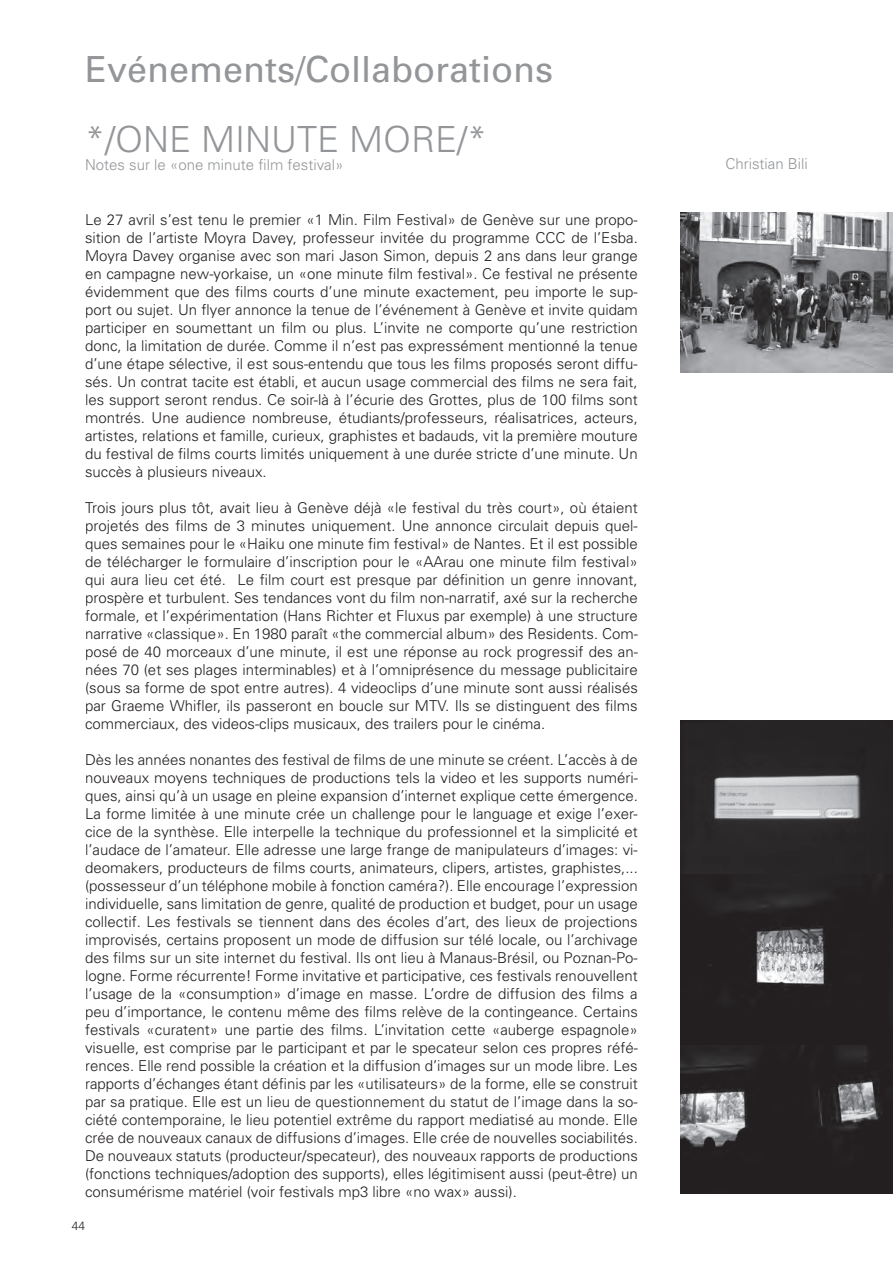
<style>
.page{position:relative;width:893px;height:1263px;background:#fff}
.page>*{position:absolute;margin:0;border:0;box-sizing:border-box;transform-origin:0 0}
.t1{font:36px "Univers";color:#939598}
.t2{font:300 36px "Univers";color:#939598}
.t3{font:300 15px/18px "Univers";color:#231f20;text-align:justify}
.t4{font:300 15px "Univers";color:#939598}
.t5{font:300 12px "Univers";color:#231f20}
</style>
<div class="page">
<img style="left:680px;top:1044px;width:213px;height:150px">
<img style="left:681px;top:720px;width:212px;height:154px">
<img style="left:680px;top:874px;width:213px;height:170px">
<img style="left:680px;top:213px;width:213px;height:159px">
<h1 class="t1" style="left:85px;top:48px;width:470px">Evénements/Collaborations</h1>
<h1 class="t2" style="left:85px;top:117px;width:404px">*/ONE MINUTE MORE/*</h1>
<p class="t4" style="left:85px;top:155px;width:260px">Notes sur le «one minute film festival»</p>
<p class="t4" style="left:725px;top:155px;width:84px">Christian Bili</p>
<p class="t3" style="left:85px;top:210px;width:554px">Le 27 avril s’est tenu le premier «1 Min. Film Festival» de Genève sur une propo&shy;sition de l’artiste Moyra Davey, professeur invitée du programme CCC de l’Esba.<br>Moyra Davey organise avec son mari Jason Simon, depuis 2 ans dans leur grange en campagne new-yorkaise, un «one minute film festival». Ce festival ne présente évidemment que des films courts d’une minute exactement, peu importe le sup&shy;port ou sujet. Un flyer annonce la tenue de l’événement à Genève et invite quidam participer en soumettant un film ou plus. L’invite ne comporte qu’une restriction donc, la limitation de durée. Comme il n’est pas expressément mentionné la tenue d’une étape sélective, il est sous-entendu que tous les films proposés seront diffu&shy;sés. Un contrat tacite est établi, et aucun usage commercial des films ne sera fait, les support seront rendus. Ce soir-là à l’écurie des Grottes, plus de 100 films sont montrés. Une audience nombreuse, étudiants/professeurs, réalisatrices, acteurs, artistes, relations et famille, curieux, graphistes et badauds, vit la première mouture du festival de films courts limités uniquement à une durée stricte d’une minute. Un succès à plusieurs niveaux.</p>
<p class="t3" style="left:85px;top:498px;width:554px">Trois jours plus tôt, avait lieu à Genève déjà «le festival du très court», où étaient projetés des films de 3 minutes uniquement. Une annonce circulait depuis quel&shy;ques semaines pour le «Haiku one minute fim festival» de Nantes. Et il est possible de télécharger le formulaire d’inscription pour le «AArau one minute film festival» qui aura lieu cet été. Le film court est presque par définition un genre innovant, prospère et turbulent. Ses tendances vont du film non-narratif, axé sur la recherche formale, et l’expérimentation (Hans Richter et Fluxus par exemple) à une structure narrative «classique». En 1980 paraît «the commercial album» des Residents. Com&shy;posé de 40 morceaux d’une minute, il est une réponse au rock progressif des an&shy;nées 70 (et ses plages interminables) et à l’omniprésence du message publicitaire (sous sa forme de spot entre autres). 4 videoclips d’une minute sont aussi réalisés par Graeme Whifler, ils passeront en boucle sur MTV. Ils se distinguent des films commerciaux, des videos-clips musicaux, des trailers pour le cinéma.</p>
<p class="t3" style="left:85px;top:750px;width:554px">Dès les années nonantes des festival de films de une minute se créent. L’accès à de nouveaux moyens techniques de productions tels la video et les supports numéri&shy;ques, ainsi qu’à un usage en pleine expansion d’internet explique cette émergence.<br>La forme limitée à une minute crée un challenge pour le language et exige l’exer&shy;cice de la synthèse. Elle interpelle la technique du professionnel et la simplicité et l’audace de l’amateur. Elle adresse une large frange de manipulateurs d’images: vi&shy;deomakers, producteurs de films courts, animateurs, clipers, artistes, graphistes,... (possesseur d’un téléphone mobile à fonction caméra?). Elle encourage l’expression individuelle, sans limitation de genre, qualité de production et budget, pour un usage collectif. Les festivals se tiennent dans des écoles d’art, des lieux de projections improvisés, certains proposent un mode de diffusion sur télé locale, ou l’archivage des films sur un site internet du festival. Ils ont lieu à Manaus-Brésil, ou Poznan-Po&shy;logne. Forme récurrente! Forme invitative et participative, ces festivals renouvellent l’usage de la «consumption» d’image en masse. L’ordre de diffusion des films a peu d’importance, le contenu même des films relève de la contingeance. Certains festivals «curatent» une partie des films. L’invitation cette «auberge espagnole» visuelle, est comprise par le participant et par le specateur selon ces propres réfé&shy;rences. Elle rend possible la création et la diffusion d’images sur un mode libre. Les rapports d’échanges étant définis par les «utilisateurs» de la forme, elle se construit par sa pratique. Elle est un lieu de questionnement du statut de l’image dans la so&shy;ciété contemporaine, le lieu potentiel extrême du rapport mediatisé au monde. Elle crée de nouveaux canaux de diffusions d’images. Elle crée de nouvelles sociabilités.<br>De nouveaux statuts (producteur/specateur), des nouveaux rapports de productions (fonctions techniques/adoption des supports), elles légitimisent aussi (peut-être) un consumérisme matériel (voir festivals mp3 libre «no wax» aussi).</p>
<p class="t5" style="left:72px;top:1218px;width:15px">44</p>
</div>
